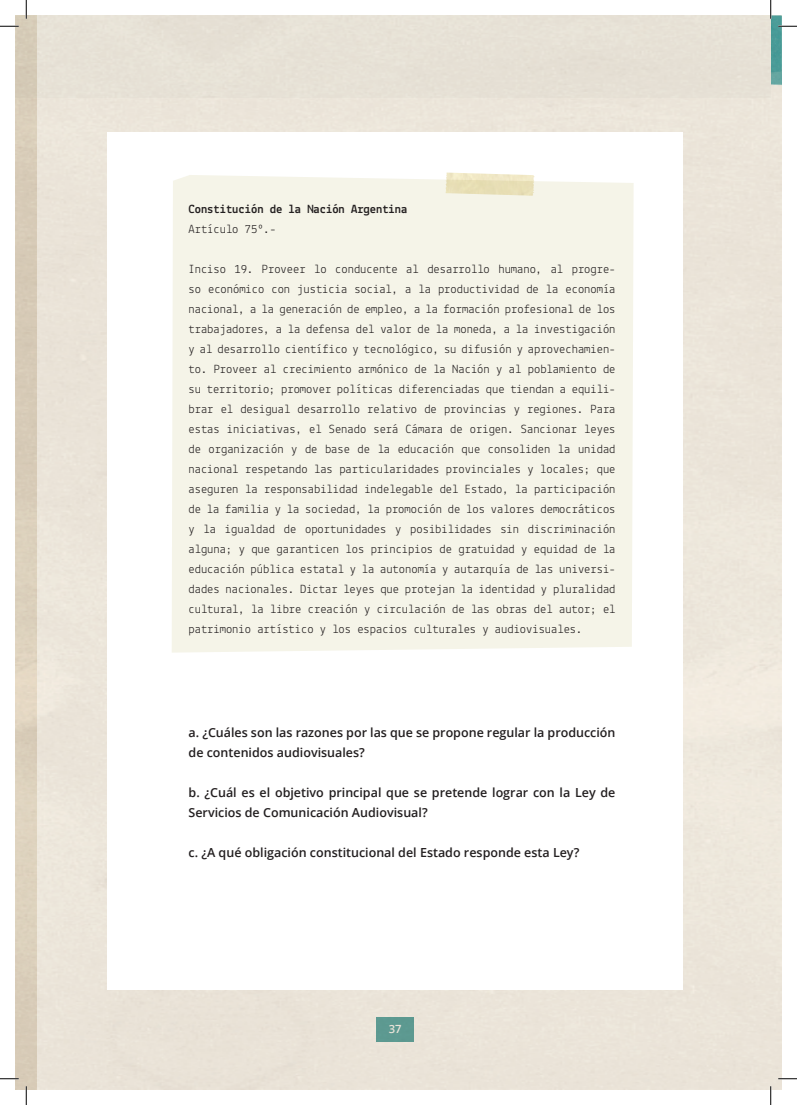
<style>
.page{position:relative;width:797px;height:1105px;background:#fff}
.page>*{position:absolute;margin:0;border:0;box-sizing:border-box;transform-origin:0 0}
.t1{font:12.5px/20px "Lekton";color:#231f20;text-align:justify}
.t2{font:600 12.5px/20px "Open Sans";color:#231f20}
.t3{font:700 12.5px "Lekton";color:#231f20}
.t4{font:600 11.25px "Open Sans";color:#fff}
</style>
<div class="page">
<img style="left:16px;top:16px;width:765px;height:1073px">
<div style="left:108px;top:132px;width:575px;height:858px;background:#fff"></div>
<div style="left:172px;top:175px;width:461px;height:478px;background:#f5f4e8"></div>
<img style="left:445px;top:173px;width:90px;height:23px">
<svg style="left:0;top:25px;width:19px;height:2px"></svg>
<svg style="left:778px;top:25px;width:19px;height:2px"></svg>
<svg style="left:0;top:1078px;width:19px;height:1px"></svg>
<svg style="left:778px;top:1078px;width:19px;height:1px"></svg>
<svg style="left:25px;top:0;width:2px;height:19px"></svg>
<svg style="left:25px;top:1086px;width:2px;height:19px"></svg>
<svg style="left:770px;top:0;width:1px;height:19px"></svg>
<svg style="left:770px;top:1086px;width:1px;height:19px"></svg>
<p class="t3" style="left:188px;top:202px;width:220px">Constitución de la Nación Argentina</p>
<p class="t1" style="left:188px;top:219px;width:89px">Artículo 75º.-</p>
<p class="t1" style="left:188px;top:259px;width:428px">Inciso 19. Proveer lo conducente al desarrollo humano, al progre&shy;so económico con justicia social, a la productividad de la economía nacional, a la generación de empleo, a la formación profesional de los trabajadores, a la defensa del valor de la moneda, a la investigación y al desarrollo científico y tecnológico, su difusión y aprovechamien&shy;to. Proveer al crecimiento armónico de la Nación y al poblamiento de su territorio; promover políticas diferenciadas que tiendan a equili&shy;brar el desigual desarrollo relativo de provincias y regiones. Para estas iniciativas, el Senado será Cámara de origen. Sancionar leyes de organización y de base de la educación que consoliden la unidad nacional respetando las particularidades provinciales y locales; que aseguren la responsabilidad indelegable del Estado, la participación de la familia y la sociedad, la promoción de los valores democráticos y la igualdad de oportunidades y posibilidades sin discriminación alguna; y que garanticen los principios de gratuidad y equidad de la educación pública estatal y la autonomía y autarquía de las universi&shy;dades nacionales. Dictar leyes que protejan la identidad y pluralidad cultural, la libre creación y circulación de las obras del autor; el patrimonio artístico y los espacios culturales y audiovisuales.</p>
<p class="t2" style="left:188px;top:722px;width:428px">a. ¿Cuáles son las razones por las que se propone regular la producción de contenidos audiovisuales?</p>
<p class="t2" style="left:188px;top:782px;width:428px">b. ¿Cuál es el objetivo principal que se pretende lograr con la Ley de<br>Servicios de Comunicación Audiovisual?</p>
<p class="t2" style="left:188px;top:842px;width:392px">c. ¿A qué obligación constitucional del Estado responde esta Ley?</p>
<p class="t4" style="left:389px;top:1021px;width:14px">37</p>
</div>
